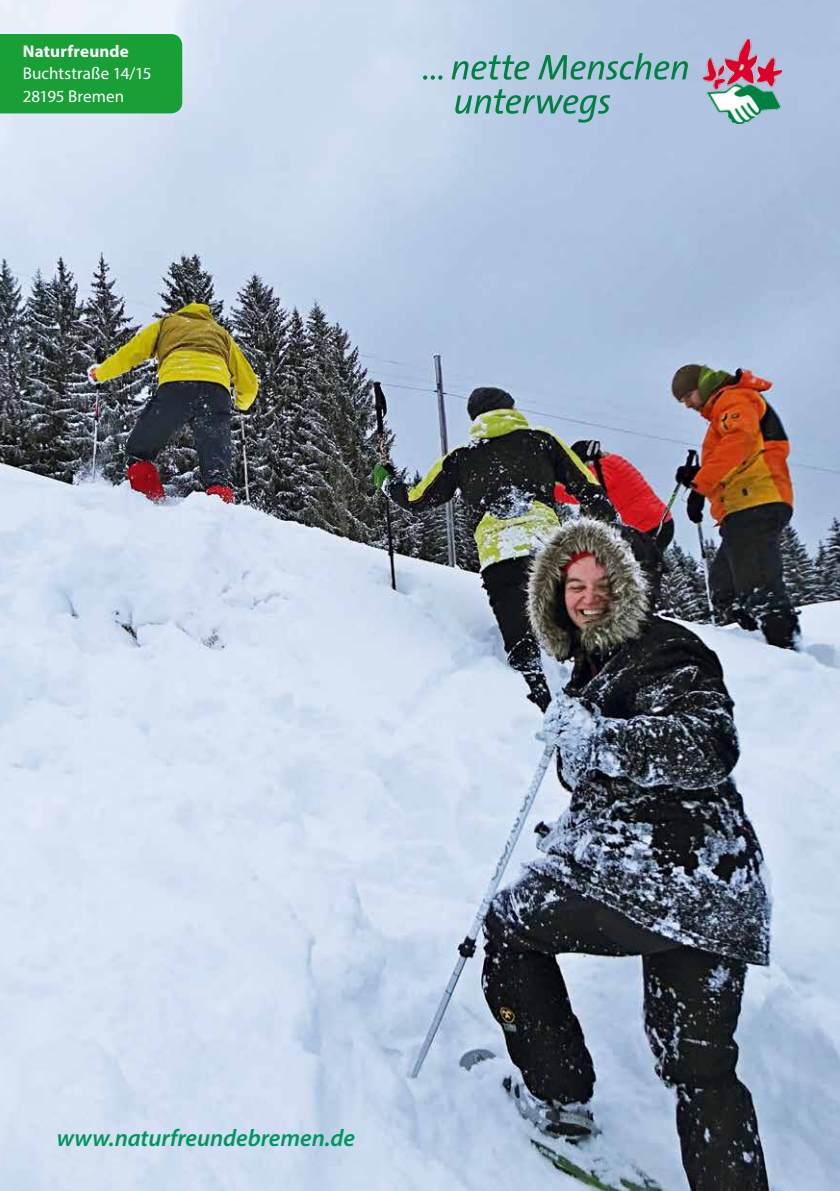
<style>
.page{position:relative;width:840px;height:1191px;background:#fff}
.page>*{position:absolute;margin:0;border:0;box-sizing:border-box;transform-origin:0 0}
.t1{font:italic 600 24px "Myriad Pro";color:#009560}
.t2{font:17px/22.6px "Myriad Pro";letter-spacing:.005em;color:#fff}
.t3{font:700 17px "Myriad Pro";letter-spacing:.015em;color:#fff}
</style>
<div class="page">
<img style="left:0;top:0;width:839px;height:1191px">
<svg style="left:454px;top:89px;width:155px;height:34px;background:#8db9bf"></svg>
<svg style="left:423px;top:53px;width:265px;height:27px;background:#89b8bb"></svg>
<img style="left:697px;top:39px;width:90px;height:88px">
<div style="left:0;top:34px;width:182px;height:79px;background:#18a036"></div>
<p class="t3" style="left:23px;top:40px;width:108px">Naturfreunde</p>
<p class="t2" style="left:23px;top:62px;width:130px">Buchtstraße 14/15<br>28195 Bremen</p>
<h1 class="t1" style="left:57px;top:1122px;width:300px">www.naturfreundebremen.de</h1>
</div>
